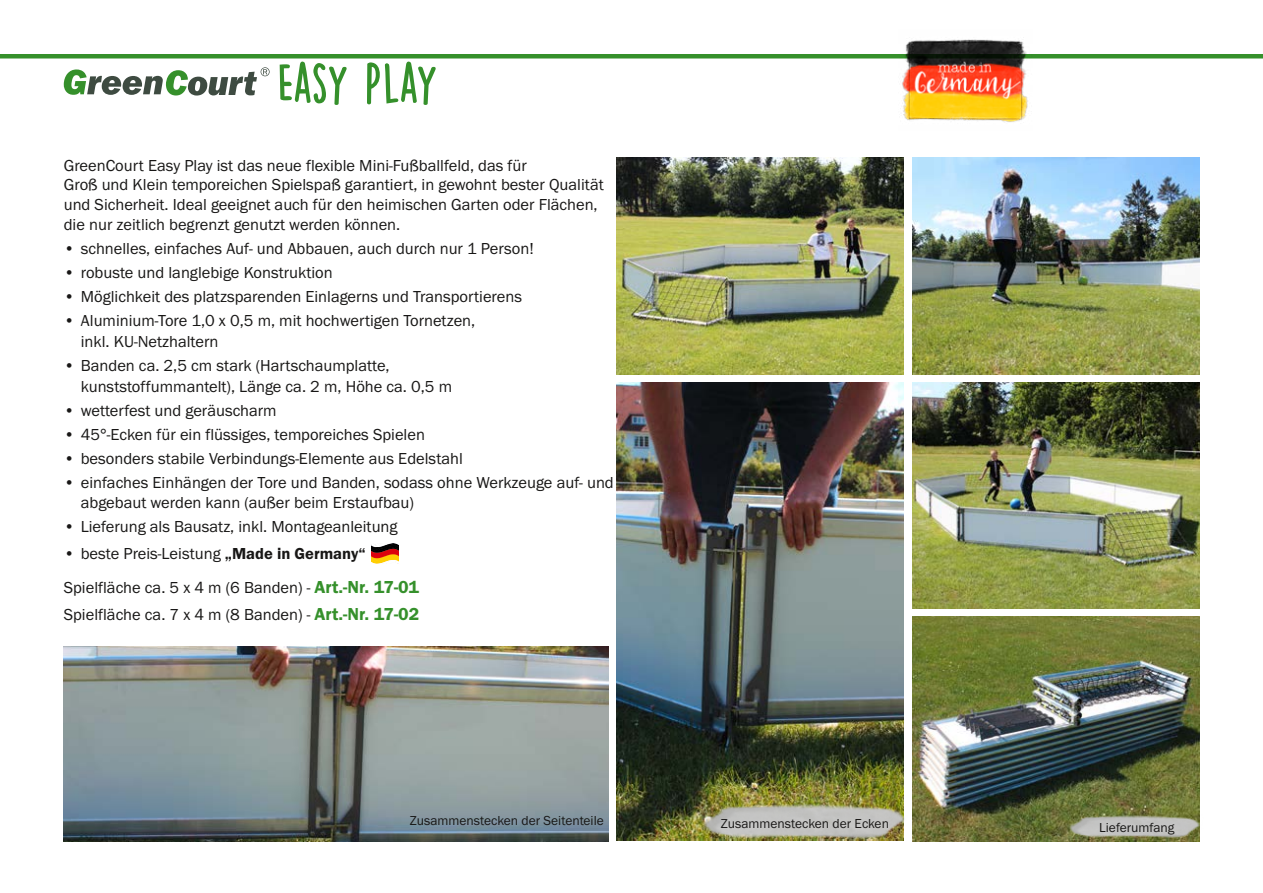
<style>
.page{position:relative;width:1263px;height:893px;background:#fff}
.page>*{position:absolute;margin:0;border:0;box-sizing:border-box;transform-origin:0 0}
.t1{font:800 51px "Lemon Yellow Sun";color:#35902b}
.t2{font:16.5px/19.8px "Franklin Gothic Itc T";color:#181716}
.t3{font:13.5px "Franklin Gothic Itc T";color:#181716}
.s1{font-weight:600}
.s2{font-weight:600;font-size:18px;color:#35902b}
</style>
<div class="page">
<img style="left:912px;top:617px;width:287px;height:225px">
<img style="left:1065px;top:809px;width:135px;height:33px">
<img style="left:617px;top:383px;width:287px;height:458px">
<svg style="left:64px;top:67px;width:206px;height:29px"></svg>
<img style="left:696px;top:790px;width:208px;height:51px">
<img style="left:371px;top:543px;width:27px;height:21px">
<img style="left:617px;top:157px;width:287px;height:217px">
<img style="left:912px;top:383px;width:287px;height:225px">
<img style="left:912px;top:157px;width:287px;height:217px">
<img style="left:64px;top:646px;width:544px;height:196px">
<hr style="left:0;top:54px;width:1263px;height:4px;background:#35902b">
<img style="left:898px;top:39px;width:134px;height:83px">
<h1 class="t1" style="left:277px;top:49px;width:163px">EASY PLAY</h1>
<p class="t2" style="left:64px;top:155px;width:542px">GreenCourt Easy Play ist das neue flexible Mini-Fußballfeld, das für<br>Groß und Klein temporeichen Spielspaß garantiert, in gewohnt bester Qualität und Sicherheit. Ideal geeignet auch für den heimischen Garten oder Flächen, die nur zeitlich begrenzt genutzt werden können.</p>
<p class="t2" style="left:64px;top:238px;width:471px">• schnelles, einfaches Auf- und Abbauen, auch durch nur 1 Person!</p>
<p class="t2" style="left:64px;top:262px;width:270px">• robuste und langlebige Konstruktion</p>
<p class="t2" style="left:64px;top:286px;width:460px">• Möglichkeit des platzsparenden Einlagerns und Transportierens</p>
<p class="t2" style="left:81px;top:310px;width:396px;line-height:21px;text-indent:-17px">• Aluminium-Tore 1,0 x 0,5 m, mit hochwertigen Tornetzen, inkl. KU-Netzhaltern</p>
<p class="t2" style="left:81px;top:355px;width:373px;line-height:21px;text-indent:-17px">• Banden ca. 2,5 cm stark (Hartschaumplatte, kunststoffummantelt), Länge ca. 2 m, Höhe ca. 0,5 m</p>
<p class="t2" style="left:64px;top:400px;width:214px">• wetterfest und geräuscharm</p>
<p class="t2" style="left:64px;top:424px;width:363px">• 45°-Ecken für ein flüssiges, temporeiches Spielen</p>
<p class="t2" style="left:64px;top:448px;width:401px">• besonders stabile Verbindungs-Elemente aus Edelstahl</p>
<p class="t2" style="left:81px;top:473px;width:534px;text-indent:-17px">• einfaches Einhängen der Tore und Banden, sodass ohne Werkzeuge auf- und abgebaut werden kann (außer beim Erstaufbau)</p>
<p class="t2" style="left:64px;top:516px;width:335px">• Lieferung als Bausatz, inkl. Montageanleitung</p>
<p class="t2" style="left:64px;top:536px;width:357px;line-height:34.5px">• beste Preis-Leistung <span class="s1">„Made in Germany“<br></span>Spielfläche ca. 5 x 4 m (6 Banden) - <span class="s2">Art.-Nr. 17-01</span></p>
<p class="t2" style="left:64px;top:604px;width:357px">Spielfläche ca. 7 x 4 m (8 Banden) - <span class="s2">Art.-Nr. 17-02</span></p>
<p class="t3" style="left:410px;top:813px;width:196px">Zusammenstecken der Seitenteile</p>
<p class="t3" style="left:721px;top:816px;width:170px">Zusammenstecken der Ecken</p>
<p class="t3" style="left:1099px;top:819px;width:77px">Lieferumfang</p>
</div>
